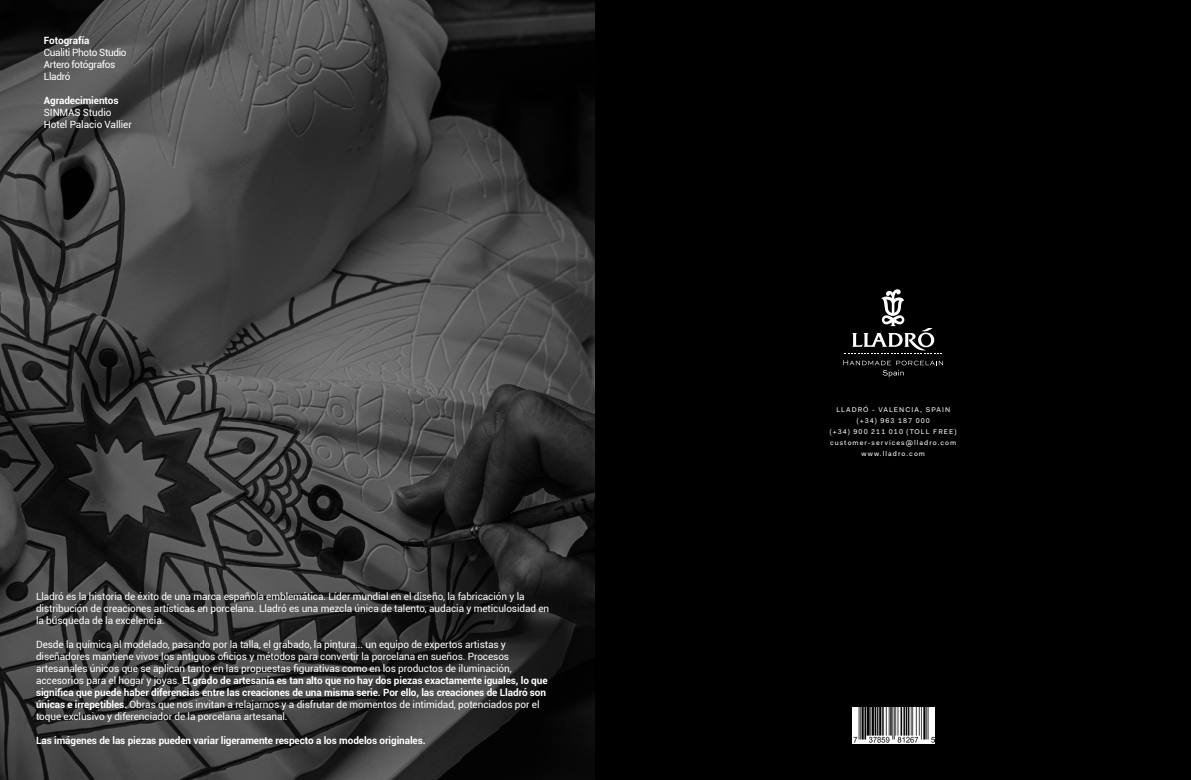
<style>
.page{position:relative;width:1191px;height:780px;background:#fff}
.page>*{position:absolute;margin:0;border:0;box-sizing:border-box;transform-origin:0 0}
.t1{font:10px/12px "Roboto";letter-spacing:-.01em;color:#fff}
.t2{font:700 10px "Roboto";letter-spacing:-.01em;color:#fff}
.t3{font:10px/12px "Roboto";letter-spacing:-.035em;color:#fff}
.t4{font:7px/11px "Fakt Pro";letter-spacing:.15em;color:#fff;text-align:center}
.s1{font-weight:700}
</style>
<div class="page">
<img style="left:0;top:0;width:595px;height:780px">
<div style="left:595px;top:0;width:596px;height:780px;background:#000"></div>
<svg style="left:843px;top:360px;width:100px;height:17px"></svg>
<svg style="left:844px;top:289px;width:98px;height:65px"></svg>
<img style="left:852px;top:707px;width:82px;height:37px">
<p class="t2" style="left:44px;top:33px;width:47px">Fotografía</p>
<p class="t3" style="left:44px;top:46px;width:84px">Cualiti Photo Studio<br>Artero fotógrafos<br>Lladró</p>
<p class="t2" style="left:44px;top:93px;width:76px">Agradecimientos</p>
<p class="t1" style="left:44px;top:106px;width:89px">SINMAS Studio<br>Hotel Palacio Vallier</p>
<p class="t1" style="left:36px;top:590px;width:515px">Lladró es la historia de éxito de una marca española emblemática. Líder mundial en el diseño, la fabricación y la distribución de creaciones artísticas en porcelana. Lladró es una mezcla única de talento, audacia y meticulosidad en la búsqueda de la excelencia.</p>
<p class="t1" style="left:36px;top:638px;width:513px">Desde la química al modelado, pasando por la talla, el grabado, la pintura... un equipo de expertos artistas y diseñadores mantiene vivos los antiguos oficios y métodos para convertir la porcelana en sueños. Procesos artesanales únicos que se aplican tanto en las propuestas figurativas como en los productos de iluminación, accesorios para el hogar y joyas. <span class="s1">El grado de artesanía es tan alto que no hay dos piezas exactamente iguales, lo que significa que puede haber diferencias entre las creaciones de una misma serie. Por ello, las creaciones de Lladró son únicas e irrepetibles.</span> Obras que nos invitan a relajarnos y a disfrutar de momentos de intimidad, potenciados por el toque exclusivo y diferenciador de la porcelana artesanal.</p>
<p class="t2" style="left:36px;top:733px;width:391px">Las imágenes de las piezas pueden variar ligeramente respecto a los modelos originales.</p>
<p class="t4" style="left:830px;top:404px;width:128px">LLADRÓ - VALENCIA, SPAIN (+34) 963 187 000<br>(+34) 900 211 010 (TOLL FREE) customer-services@lladro.com www.lladro.com</p>
</div>
